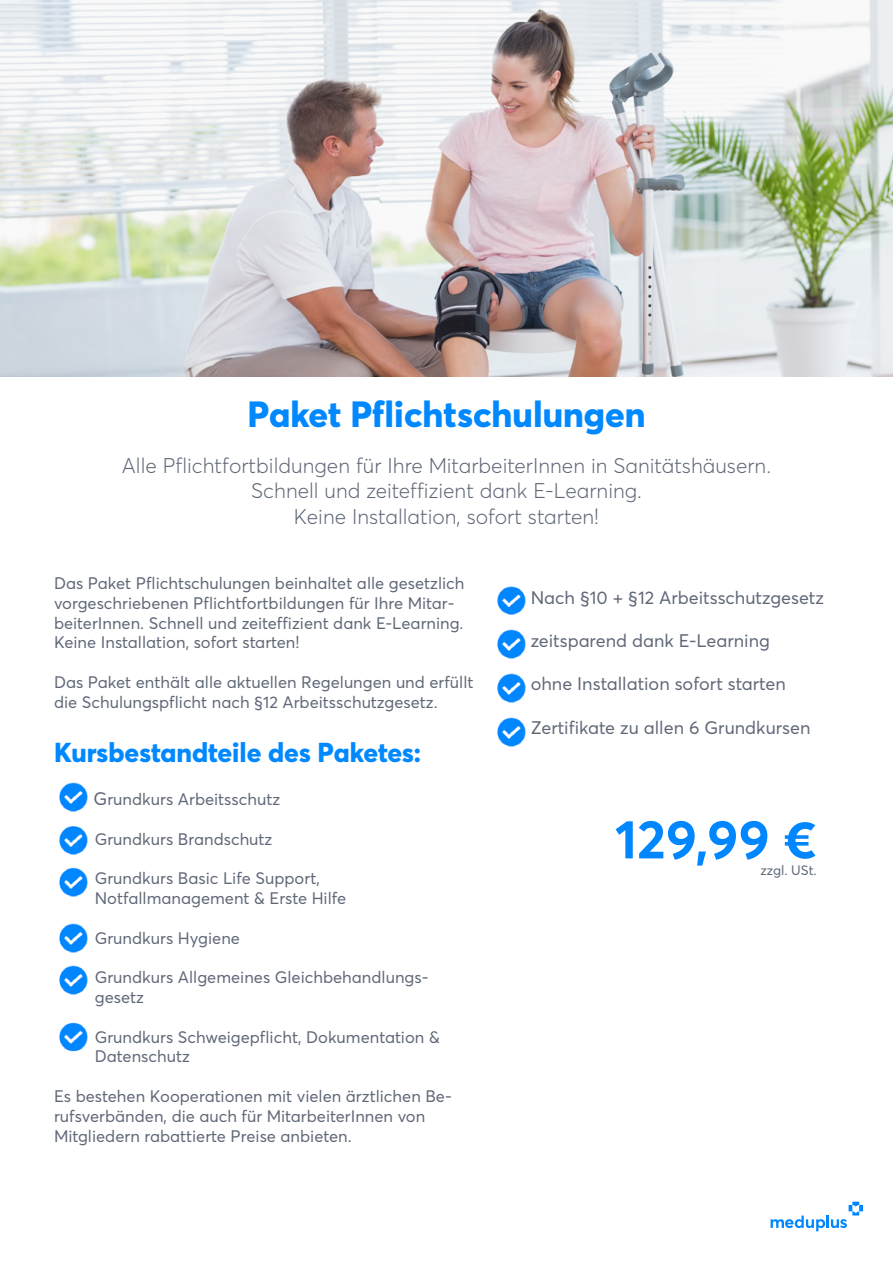
<style>
.page{position:relative;width:893px;height:1263px;background:#fff}
.page>*{position:absolute;margin:0;border:0;box-sizing:border-box;transform-origin:0 0}
.t1{font:700 54px "Averta";color:#0087ff}
.t2{font:800 36px "Averta";color:#08f}
.t3{font:800 27px "Averta";color:#08f}
.t4{font:300 21px/25.2px "Averta";color:#606878;text-align:center}
.t5{font:18px "Averta";color:#606878}
.t6{font:16.5px/19.8px "Averta";color:#606878}
.t7{font:13.5px "Averta";color:#606878}
.s1{font-size:18px}
</style>
<div class="page">
<img style="left:497px;top:586px;width:29px;height:29px">
<img style="left:497px;top:629px;width:29px;height:30px">
<img style="left:497px;top:717px;width:29px;height:30px">
<img style="left:497px;top:673px;width:29px;height:30px">
<img style="left:59px;top:782px;width:29px;height:30px">
<img style="left:59px;top:826px;width:29px;height:29px">
<img style="left:59px;top:923px;width:29px;height:30px">
<img style="left:59px;top:867px;width:29px;height:30px">
<img style="left:59px;top:965px;width:29px;height:30px">
<img style="left:59px;top:1022px;width:29px;height:30px">
<img style="left:0;top:0;width:893px;height:376px">
<svg style="left:771px;top:1202px;width:92px;height:29px"></svg>
<h2 class="t2" style="left:247px;top:391px;width:400px">Paket Pflichtschulungen</h2>
<p class="t4" style="left:122px;top:453px;width:651px">Alle Pflichtfortbildungen für Ihre MitarbeiterInnen in Sanitätshäusern.<br>Schnell und zeiteffizient dank E-Learning.<br>Keine Installation, sofort starten!</p>
<p class="t6" style="left:54px;top:573px;width:412px">Das Paket Pflichtschulungen beinhaltet alle gesetzlich vorgeschriebenen Pflichtfortbildungen für Ihre Mitar&shy;beiterInnen. Schnell und zeiteffizient dank E-Learning.<br>Keine Installation, sofort starten!</p>
<p class="t6" style="left:54px;top:672px;width:421px">Das Paket enthält alle aktuellen Regelungen und erfüllt die Schulungspflicht nach §12 Arbeitsschutzgesetz.</p>
<h3 class="t3" style="left:54px;top:735px;width:369px">Kursbestandteile des Paketes:</h3>
<p class="t6" style="left:94px;top:789px;width:188px"><span class="s1">G</span>rundkurs Arbeitsschutz</p>
<p class="t6" style="left:95px;top:829px;width:179px">Grundkurs Brandschutz</p>
<p class="t6" style="left:95px;top:868px;width:253px">Grundkurs Basic Life Support,<br>Notfallmanagement &amp; Erste Hilfe</p>
<p class="t6" style="left:95px;top:928px;width:147px">Grundkurs Hygiene</p>
<p class="t6" style="left:95px;top:967px;width:335px">Grundkurs Allgemeines Gleichbehandlungs&shy;gesetz</p>
<p class="t6" style="left:95px;top:1027px;width:346px">Grundkurs Schweigepflicht, Dokumentation &amp;<br>Datenschutz</p>
<p class="t6" style="left:54px;top:1086px;width:399px">Es bestehen Kooperationen mit vielen ärztlichen Be&shy;rufsverbänden, die auch für MitarbeiterInnen von<br>Mitgliedern rabattierte Preise anbieten.</p>
<p class="t5" style="left:531px;top:586px;width:295px">Nach §10 + §12 Arbeitsschutzgesetz</p>
<p class="t5" style="left:531px;top:629px;width:241px">zeitsparend dank E-Learning</p>
<p class="t5" style="left:531px;top:673px;width:257px">ohne Installation sofort starten</p>
<p class="t5" style="left:531px;top:716px;width:281px">Zertifikate zu allen 6 Grundkursen</p>
<h1 class="t1" style="left:615px;top:805px;width:203px">129,99 €</h1>
<p class="t7" style="left:760px;top:861px;width:58px">zzgl. USt.</p>
</div>
